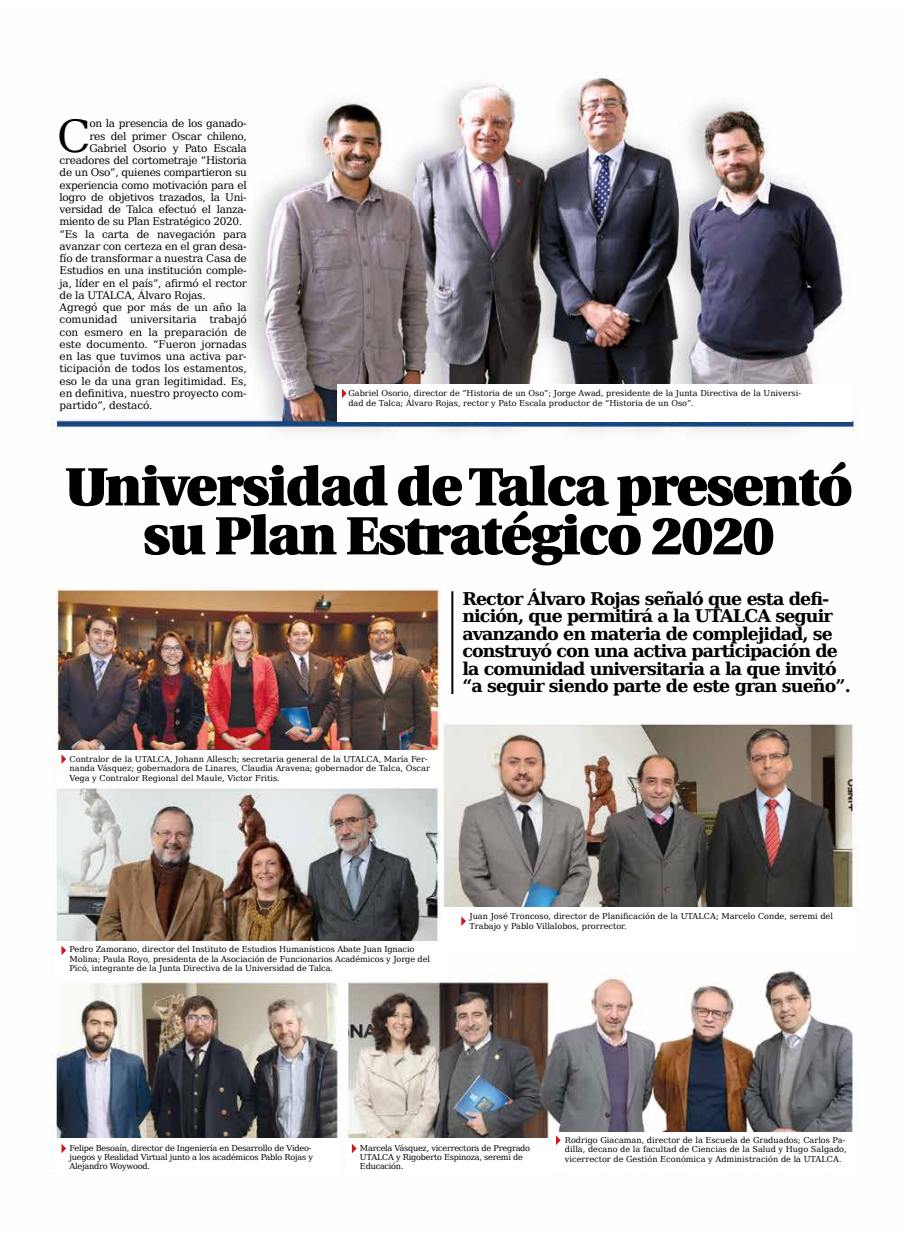
<style>
.page{position:relative;width:904px;height:1241px;background:#fff}
.page>*{position:absolute;margin:0;border:0;box-sizing:border-box;transform-origin:0 0}
.t1{font:900 53.62px/49px "Utopia";letter-spacing:-.03em;color:#000;text-align:center}
.t2{font:44.12px "Bitstream Vera Serif";color:#000}
.t3{font:700 17.5px/17.5px "Bitstream Vera Serif";letter-spacing:-.05em;color:#000}
.t4{font:10.5px "Bitstream Vera Serif";letter-spacing:-.02em;color:#000}
.t5{font:8.12px/9.4px "Bitstream Vera Serif";color:#000}
.t6{font:8.12px/9.4px "Bitstream Vera Serif";letter-spacing:-.03em;color:#000}
</style>
<div class="page">
<img style="left:51px;top:77px;width:808px;height:1098px">
<div style="left:337px;top:384px;width:514px;height:37px;background:#fff"></div>
<div style="left:57px;top:749px;width:385px;height:38px;background:#fff"></div>
<div style="left:55px;top:941px;width:393px;height:37px;background:#fff"></div>
<div style="left:442px;top:906px;width:412px;height:46px;background:#fff"></div>
<div style="left:56px;top:1138px;width:283px;height:37px;background:#fff"></div>
<div style="left:346px;top:1138px;width:204px;height:37px;background:#fff"></div>
<div style="left:550px;top:1132px;width:308px;height:41px;background:#fff"></div>
<svg style="left:342px;top:389px;width:5px;height:9px"></svg>
<svg style="left:61px;top:754px;width:5px;height:9px"></svg>
<svg style="left:61px;top:945px;width:5px;height:10px"></svg>
<svg style="left:61px;top:1144px;width:5px;height:9px"></svg>
<svg style="left:352px;top:1144px;width:4px;height:9px"></svg>
<svg style="left:556px;top:1135px;width:5px;height:9px"></svg>
<svg style="left:461px;top:916px;width:5px;height:9px"></svg>
<div style="left:451px;top:591px;width:2px;height:103px;border:1px solid #000"></div>
<h2 class="t2" style="left:57px;top:111px;width:35px">C</h2>
<p class="t4" style="left:89px;top:118px;width:159px">on la presencia de los ganado-</p>
<p class="t4" style="left:89px;top:130px;width:159px">res del primer Oscar chileno,</p>
<p class="t4" style="left:89px;top:142px;width:159px">Gabriel Osorio y Pato Escala</p>
<p class="t4" style="left:60px;top:154px;width:189px">creadores del cortometraje “Historia</p>
<p class="t4" style="left:60px;top:167px;width:189px">de un Oso”, quienes compartieron su</p>
<p class="t4" style="left:60px;top:179px;width:189px">experiencia como motivación para el</p>
<p class="t4" style="left:60px;top:191px;width:189px">logro de objetivos trazados, la Uni-</p>
<p class="t4" style="left:60px;top:203px;width:189px">versidad de Talca efectuó el lanza-</p>
<p class="t4" style="left:60px;top:216px;width:184px">miento de su Plan Estratégico 2020.</p>
<p class="t4" style="left:60px;top:228px;width:189px">“Es la carta de navegación para</p>
<p class="t4" style="left:60px;top:240px;width:189px">avanzar con certeza en el gran desa-</p>
<p class="t4" style="left:60px;top:252px;width:189px">fío de transformar a nuestra Casa de</p>
<p class="t4" style="left:60px;top:265px;width:189px">Estudios en una institución comple-</p>
<p class="t4" style="left:60px;top:277px;width:189px">ja, líder en el país”, afirmó el rector</p>
<p class="t4" style="left:60px;top:289px;width:148px">de la UTALCA, Álvaro Rojas.</p>
<p class="t4" style="left:60px;top:301px;width:189px">Agregó que por más de un año la</p>
<p class="t4" style="left:60px;top:313px;width:189px">comunidad universitaria trabajó</p>
<p class="t4" style="left:60px;top:326px;width:189px">con esmero en la preparación de</p>
<p class="t4" style="left:60px;top:338px;width:189px">este documento. “Fueron jornadas</p>
<p class="t4" style="left:60px;top:350px;width:189px">en las que tuvimos una activa par-</p>
<p class="t4" style="left:60px;top:362px;width:189px">ticipación de todos los estamentos,</p>
<p class="t4" style="left:60px;top:375px;width:189px">eso le da una gran legitimidad. Es,</p>
<p class="t4" style="left:60px;top:387px;width:189px">en definitiva, nuestro proyecto com-</p>
<p class="t4" style="left:60px;top:399px;width:94px">partido”, destacó.</p>
<p class="t5" style="left:348px;top:388px;width:454px">Gabriel Osorio, director de “Historia de un Oso”; Jorge Awad, presidente de la Junta Directiva de la Universi&shy;dad de Talca; Álvaro Rojas, rector y Pato Escala productor de “Historia de un Oso”.</p>
<h1 class="t1" style="left:65px;top:463px;width:790px">Universidad de Talca presentó su Plan Estratégico 2020</h1>
<p class="t5" style="left:70px;top:754px;width:362px">Contralor de la UTALCA, Johann Allesch; secretaria general de la UTALCA, María Fer&shy;nanda Vásquez; gobernadora de Linares, Claudia Aravena; gobernador de Talca, Óscar<br>Vega y Contralor Regional del Maule, Victor Fritis.</p>
<p class="t3" style="left:462px;top:589px;width:390px">Rector Álvaro Rojas señaló que esta defi&shy;nición, que permitirá a la UTALCA seguir avanzando en materia de complejidad, se construyó con una activa participación de la comunidad universitaria a la que invitó “a seguir siendo parte de este gran sueño”.</p>
<p class="t5" style="left:70px;top:944px;width:362px">Pedro Zamorano, director del Instituto de Estudios Humanísticos Abate Juan Ignacio<br>Molina; Paula Royo, presidenta de la Asociación de Funcionarios Académicos y Jorge del<br>Picó, integrante de la Junta Directiva de la Universidad de Talca.</p>
<p class="t5" style="left:469px;top:911px;width:365px">Juan José Troncoso, director de Planificación de la UTALCA; Marcelo Conde, seremi del<br>Trabajo y Pablo Villalobos, prorrector.</p>
<p class="t6" style="left:70px;top:1142px;width:245px">Felipe Besoaín, director de Ingeniería en Desarrollo de Video&shy;juegos y Realidad Virtual junto a los académicos Pablo Rojas y<br>Alejandro Woywood.</p>
<p class="t6" style="left:360px;top:1142px;width:172px">Marcela Vásquez, vicerrectora de Pregrado<br>UTALCA y Rigoberto Espinoza, seremi de<br>Educación.</p>
<p class="t5" style="left:565px;top:1135px;width:283px">Rodrigo Giacaman, director de la Escuela de Graduados; Carlos Pa&shy;dilla, decano de la facultad de Ciencias de la Salud y Hugo Salgado, vicerrector de Gestión Económica y Administración de la UTALCA.</p>
</div>
